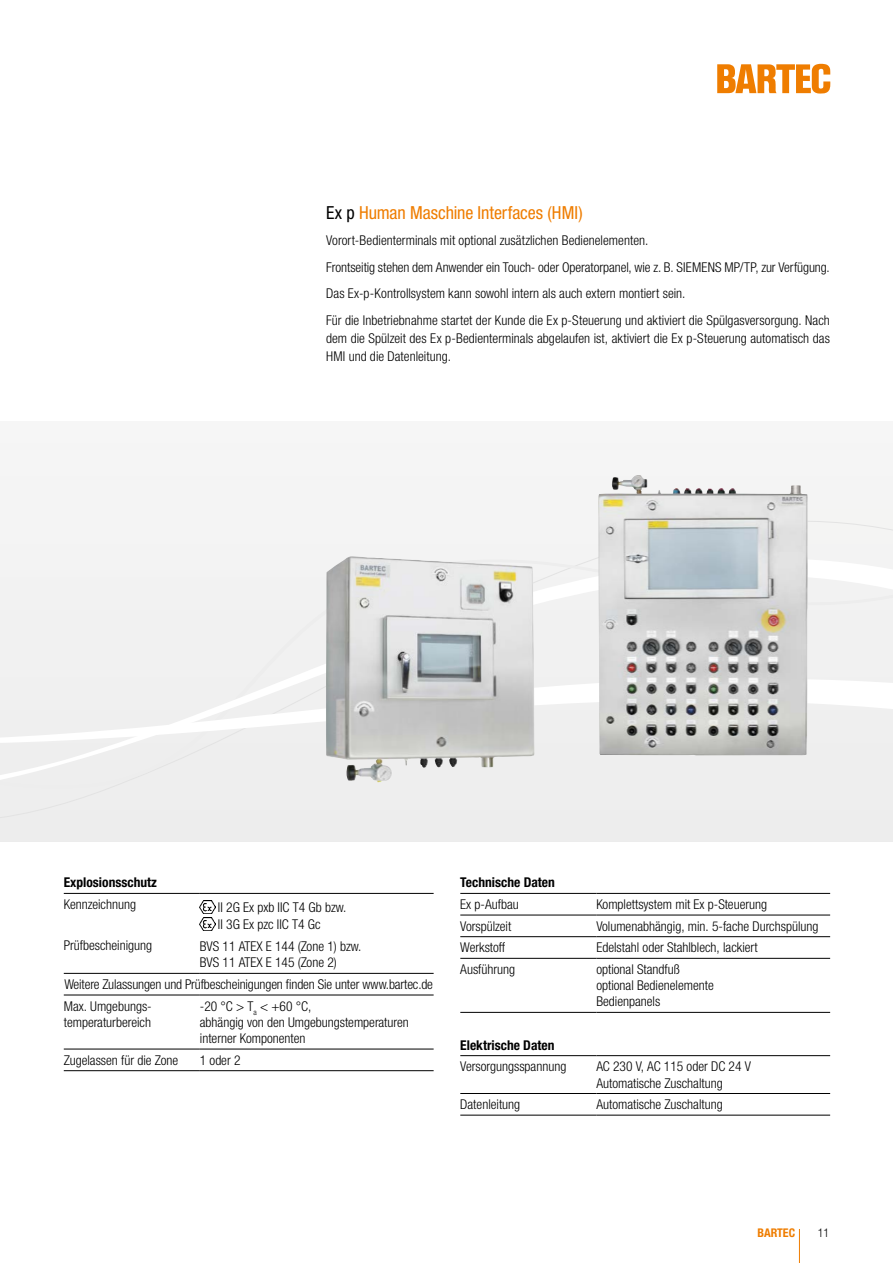
<style>
.page{position:relative;width:893px;height:1263px;background:#fff}
.page>*{position:absolute;margin:0;border:0;box-sizing:border-box;transform-origin:0 0}
.t1{font:condensed 18px "Helvetica Neue LTW1 G";letter-spacing:-.005em;color:#ef7d00}
.t2{font:300 condensed 13.5px/16.2px "Helvetica Neue LTW1 G";color:#000}
.t3{font:700 condensed 13.5px "Helvetica Neue LTW1 G";color:#000}
.t4{font:700 condensed 12px "Helvetica Neue LTW1 G";color:#ef7d00}
.t5{font:300 condensed 12px "Helvetica Neue LTW1 G";color:#000}
.s1{color:#000}
</style>
<div class="page">
<hr style="left:799px;top:1229px;width:1px;height:34px;background:#ef7d00">
<div style="left:0;top:796px;width:893px;height:30px;background:#ededed"></div>
<div style="left:0;top:421px;width:893px;height:75px;background:#f5f5f5"></div>
<svg style="left:0;top:496px;width:893px;height:300px;fill:#f1f1f1"></svg>
<img style="left:597px;top:475px;width:211px;height:280px">
<img style="left:325px;top:556px;width:163px;height:227px">
<hr style="left:64px;top:893px;width:136px;height:1px;background:#000">
<hr style="left:200px;top:893px;width:234px;height:1px;background:#000">
<hr style="left:64px;top:973px;width:136px;height:1px;background:#000">
<hr style="left:200px;top:973px;width:234px;height:1px;background:#000">
<hr style="left:64px;top:995px;width:136px;height:1px;background:#000">
<hr style="left:200px;top:995px;width:234px;height:1px;background:#000">
<hr style="left:64px;top:1049px;width:136px;height:1px;background:#000">
<hr style="left:200px;top:1049px;width:234px;height:1px;background:#000">
<hr style="left:64px;top:1070px;width:136px;height:1px;background:#000">
<hr style="left:200px;top:1070px;width:234px;height:1px;background:#000">
<img style="left:200px;top:901px;width:15px;height:13px">
<img style="left:200px;top:917px;width:15px;height:13px">
<hr style="left:460px;top:893px;width:136px;height:1px;background:#000">
<hr style="left:596px;top:893px;width:234px;height:1px;background:#000">
<hr style="left:460px;top:915px;width:136px;height:1px;background:#000">
<hr style="left:596px;top:915px;width:234px;height:1px;background:#000">
<hr style="left:460px;top:936px;width:136px;height:1px;background:#000">
<hr style="left:596px;top:936px;width:234px;height:1px;background:#000">
<hr style="left:460px;top:958px;width:136px;height:1px;background:#000">
<hr style="left:596px;top:958px;width:234px;height:1px;background:#000">
<hr style="left:460px;top:1012px;width:136px;height:1px;background:#000">
<hr style="left:596px;top:1012px;width:234px;height:1px;background:#000">
<hr style="left:460px;top:1055px;width:136px;height:1px;background:#000">
<hr style="left:596px;top:1055px;width:234px;height:1px;background:#000">
<hr style="left:460px;top:1093px;width:136px;height:1px;background:#000">
<hr style="left:596px;top:1093px;width:234px;height:1px;background:#000">
<hr style="left:460px;top:1115px;width:136px;height:1px;background:#000">
<hr style="left:596px;top:1115px;width:234px;height:1px;background:#000">
<svg style="left:717px;top:64px;width:113px;height:30px"></svg>
<h1 class="t1" style="left:326px;top:202px;width:258px"><span class="s1">Ex p</span> Human Maschine Interfaces (HMI)</h1>
<p class="t2" style="left:326px;top:228px;width:505px;line-height:26.5px">Vorort-Bedienterminals mit optional zusätzlichen Bedienelementen.<br>Frontseitig stehen dem Anwender ein Touch- oder Operatorpanel, wie z. B. SIEMENS MP/TP, zur Verfügung.<br>Das Ex-p-Kontrollsystem kann sowohl intern als auch extern montiert sein.<br>Für die Inbetriebnahme startet der Kunde die Ex p-Steuerung und aktiviert die Spülgasversorgung. Nach</p>
<p class="t2" style="left:326px;top:329px;width:505px;line-height:18px">dem die Spülzeit des Ex p-Bedienterminals abgelaufen ist, aktiviert die Ex p-Steuerung automatisch das<br>HMI und die Datenleitung.</p>
<p class="t3" style="left:64px;top:874px;width:95px">Explosionsschutz</p>
<p class="t2" style="left:64px;top:896px;width:74px">Kennzeichnung</p>
<p class="t2" style="left:64px;top:937px;width:90px">Prüfbescheinigung</p>
<p class="t2" style="left:218px;top:900px;width:130px">II 2G Ex pxb IIC T4 Gb bzw.<br>II 3G Ex pzc IIC T4 Gc</p>
<p class="t2" style="left:200px;top:938px;width:163px">BVS 11 ATEX E 144 (Zone 1) bzw.<br>BVS 11 ATEX E 145 (Zone 2)</p>
<p class="t2" style="left:64px;top:973px;width:371px;line-height:21.6px">Weitere Zulassungen und Prüfbescheinigungen finden Sie unter www.bartec.de<br>Max. Umgebungs-</p>
<p class="t2" style="left:64px;top:1014px;width:89px">temperaturbereich</p>
<p class="t2" style="left:200px;top:998px;width:210px">-20 °C &gt; T<sub>a</sub> &lt; +60 °C,<br>abhängig von den Umgebungstemperaturen interner Komponenten</p>
<p class="t2" style="left:64px;top:1052px;width:116px">Zugelassen für die Zone</p>
<p class="t2" style="left:200px;top:1052px;width:42px">1 oder 2</p>
<p class="t3" style="left:460px;top:874px;width:96px">Technische Daten</p>
<p class="t2" style="left:460px;top:896px;width:60px">Ex p-Aufbau</p>
<p class="t2" style="left:596px;top:896px;width:172px">Komplettsystem mit Ex p-Steuerung</p>
<p class="t2" style="left:460px;top:918px;width:53px">Vorspülzeit</p>
<p class="t2" style="left:596px;top:918px;width:224px">Volumenabhängig, min. 5-fache Durchspülung</p>
<p class="t2" style="left:460px;top:939px;width:47px">Werkstoff</p>
<p class="t2" style="left:596px;top:939px;width:163px">Edelstahl oder Stahlblech, lackiert</p>
<p class="t2" style="left:460px;top:961px;width:56px">Ausführung</p>
<p class="t2" style="left:596px;top:961px;width:119px">optional Standfuß optional Bedienelemente<br>Bedienpanels</p>
<p class="t3" style="left:460px;top:1037px;width:96px">Elektrische Daten</p>
<p class="t2" style="left:460px;top:1058px;width:108px">Versorgungsspannung</p>
<p class="t2" style="left:596px;top:1058px;width:156px">AC 230 V, AC 115 oder DC 24 V<br>Automatische Zuschaltung</p>
<p class="t2" style="left:460px;top:1096px;width:61px">Datenleitung</p>
<p class="t2" style="left:596px;top:1096px;width:128px">Automatische Zuschaltung</p>
<p class="t4" style="left:757px;top:1226px;width:39px">BARTEC</p>
<p class="t5" style="left:818px;top:1226px;width:13px">11</p>
</div>
